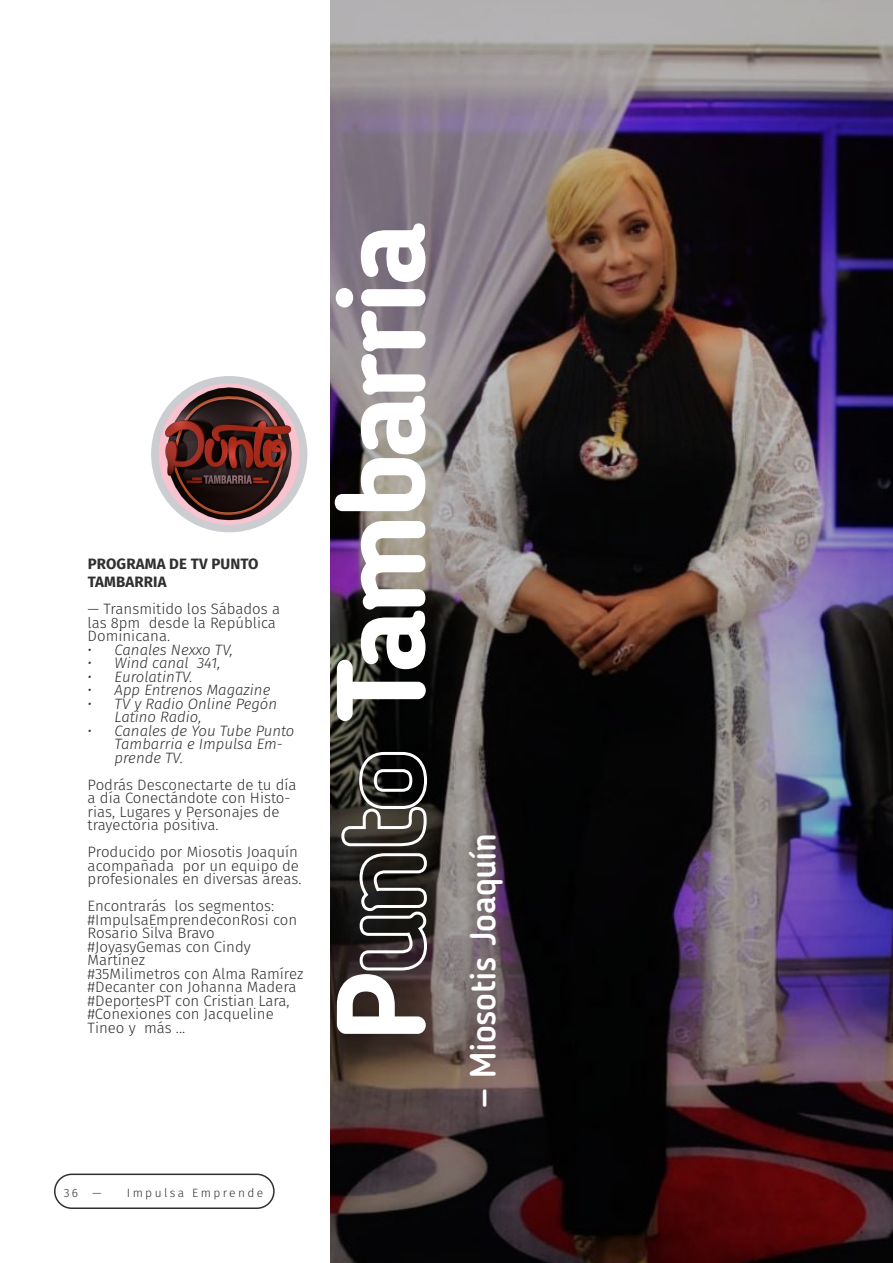
<style>
.page{position:relative;width:893px;height:1263px;background:#fff}
.page>*{position:absolute;margin:0;border:0;box-sizing:border-box;transform-origin:0 0}
.t1{font:700 124.5px "Blogger Sans";letter-spacing:-.05em;color:#fff}
.H1___No_Indent{font:500 36px "Blogger Sans";letter-spacing:-.015em;color:#fff}
.t2{font:300 15px/13.5px "Fira Sans";color:#312f30}
.t3{font:italic 300 15px/13.5px "Fira Sans";color:#312f30}
.t4{font:700 15px "Fira Sans";letter-spacing:.01em;color:#312f30}
.t5{font:300 12px "Fira Sans";letter-spacing:.2em;color:#312f30}
</style>
<div class="page">
<img style="left:330px;top:0;width:563px;height:1263px">
<img style="left:155px;top:380px;width:149px;height:149px">
<div style="left:151px;top:376px;width:156px;height:156px;border:8px solid #cccdd0;border-radius:50%"></div>
<div style="left:54px;top:1173px;width:221px;height:36px;border:2px solid #312f30;border-radius:17px"></div>
<img style="left:161px;top:386px;width:135px;height:137px">
<p class="t4" style="left:88px;top:551px;width:172px">PROGRAMA DE TV PUNTO</p>
<p class="t4" style="left:88px;top:569px;width:80px">TAMBARRIA</p>
<p class="t2" style="left:88px;top:602px;width:194px">— Transmitido los Sábados a las 8pm desde la República<br>Dominicana.</p>
<p class="t3" style="left:88px;top:643px;width:147px">• Canales Nexxo TV,</p>
<p class="t3" style="left:88px;top:656px;width:134px">• Wind canal 341,</p>
<p class="t3" style="left:88px;top:670px;width:107px">• EurolatinTV.</p>
<p class="t3" style="left:88px;top:683px;width:184px">• App Entrenos Magazine</p>
<p class="t3" style="left:115px;top:697px;width:164px;text-indent:-27px">• TV y Radio Online Pegón<br>Latino Radio,</p>
<p class="t3" style="left:115px;top:724px;width:181px;text-indent:-27px">• Canales de You Tube Punto<br>Tambarria e Impulsa Em&shy;prende TV.</p>
<p class="t2" style="left:88px;top:778px;width:210px">Podrás Desconectarte de tu día a día Conectándote con Histo&shy;rias, Lugares y Personajes de trayectoria positiva.</p>
<p class="t2" style="left:88px;top:845px;width:215px">Producido por Miosotis Joaquín acompañada por un equipo de profesionales en diversas áreas.</p>
<p class="t2" style="left:88px;top:899px;width:188px">Encontrarás los segmentos:</p>
<p class="t2" style="left:88px;top:913px;width:211px">#ImpulsaEmprendeconRosi con<br>Rosario Silva Bravo</p>
<p class="t2" style="left:88px;top:940px;width:165px">#JoyasyGemas con Cindy<br>Martínez</p>
<p class="t2" style="left:88px;top:967px;width:217px">#35Milimetros con Alma Ramírez</p>
<p class="t2" style="left:88px;top:980px;width:210px">#Decanter con Johanna Madera</p>
<p class="t2" style="left:88px;top:994px;width:203px">#DeportesPT con Cristian Lara,</p>
<p class="t2" style="left:88px;top:1007px;width:188px">#Conexiones con Jacqueline<br>Tineo y más ...</p>
<p class="t1" style="left:306px;top:1042px;width:822px;rotate:-90deg">Punto Tambarria</p>
<p class="t5" style="left:64px;top:1184px;width:39px">36 —</p>
<p class="t5" style="left:127px;top:1184px;width:138px">Impulsa Emprende</p>
<p class="H1___No_Indent" style="left:461px;top:1108px;width:277px;rotate:-90deg">— Miosotis Joaquín</p>
</div>
